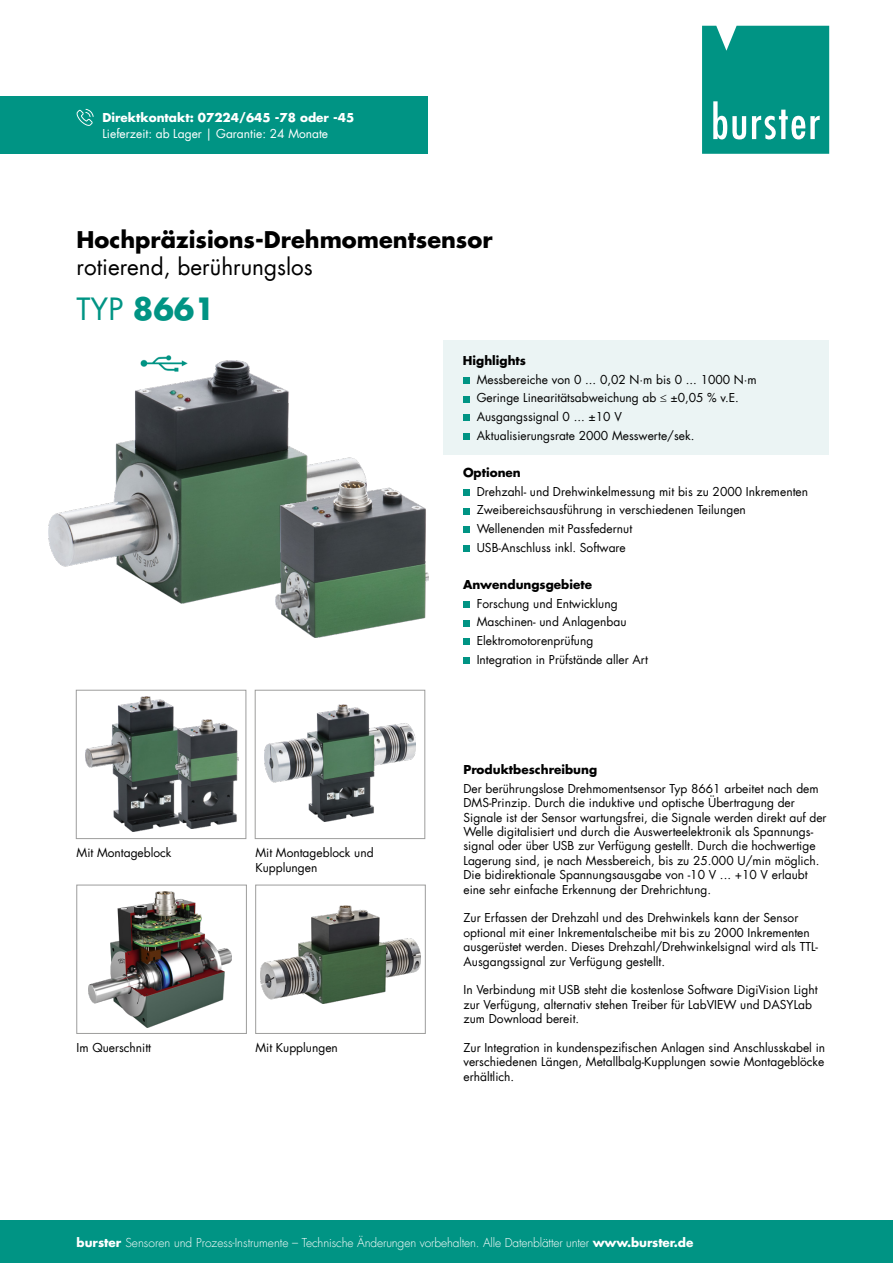
<style>
.page{position:relative;width:893px;height:1263px;background:#fff}
.page>*{position:absolute;margin:0;border:0;box-sizing:border-box;transform-origin:0 0}
.t1{font:700 30px "Futura LT";color:#009484}
.t2{font:700 22.5px "Futura LT";color:#000}
.t3{font:22.5px "Futura LT";color:#000}
.t4{font:12px/14.4px "Futura LT";color:#000}
.t5{font:300 12px "Futura LT";letter-spacing:-.01em;color:#fff}
.t6{font:700 12px "Futura LT";color:#000}
.t7{font:12px "Futura LT";color:#fff}
.t8{font:700 12px "Futura LT";color:#fff}
.s1{font-weight:400}
.s2{font-weight:700}
</style>
<div class="page">
<div style="left:443px;top:340px;width:386px;height:115px;background:#ebf4f4"></div>
<div style="left:463px;top:377px;width:6px;height:7px;background:#009484"></div>
<svg style="left:463px;top:396px;width:6px;height:6px"></svg>
<svg style="left:463px;top:415px;width:6px;height:6px"></svg>
<div style="left:463px;top:433px;width:6px;height:7px;background:#009484"></div>
<div style="left:463px;top:489px;width:6px;height:7px;background:#009484"></div>
<svg style="left:463px;top:508px;width:6px;height:6px"></svg>
<div style="left:463px;top:526px;width:6px;height:7px;background:#009484"></div>
<div style="left:463px;top:545px;width:6px;height:7px;background:#009484"></div>
<svg style="left:463px;top:601px;width:6px;height:6px"></svg>
<svg style="left:463px;top:620px;width:6px;height:6px"></svg>
<div style="left:463px;top:638px;width:6px;height:7px;background:#009484"></div>
<svg style="left:463px;top:657px;width:6px;height:6px"></svg>
<div style="left:0;top:96px;width:428px;height:58px;background:#009484"></div>
<svg style="left:77px;top:109px;width:17px;height:17px"></svg>
<svg style="left:702px;top:26px;width:127px;height:128px;background:#179d8f"></svg>
<div style="left:0;top:1220px;width:893px;height:43px;background:#009484"></div>
<img style="left:49px;top:360px;width:318px;height:243px">
<img style="left:275px;top:481px;width:154px;height:157px">
<div style="left:76px;top:690px;width:170px;height:149px;border:1px solid #9d9d9c"></div>
<div style="left:255px;top:690px;width:170px;height:149px;border:1px solid #9d9d9c"></div>
<div style="left:77px;top:885px;width:170px;height:149px;border:1px solid #9d9d9c"></div>
<div style="left:255px;top:885px;width:171px;height:149px;border:1px solid #9d9d9c"></div>
<img style="left:85px;top:696px;width:91px;height:136px">
<img style="left:176px;top:719px;width:62px;height:110px">
<img style="left:88px;top:892px;width:143px;height:136px">
<img style="left:265px;top:704px;width:151px;height:117px">
<img style="left:260px;top:906px;width:160px;height:98px">
<img style="left:141px;top:355px;width:47px;height:17px">
<p class="t8" style="left:102px;top:109px;width:253px">Direktkontakt: 07224/645 -78 oder -45</p>
<p class="t7" style="left:102px;top:126px;width:227px">Lieferzeit: ab Lager | Garantie: 24 Monate</p>
<h2 class="t2" style="left:77px;top:225px;width:418px">Hochpräzisions-Drehmomentsensor</h2>
<h2 class="t3" style="left:77px;top:253px;width:238px">rotierend, berührungslos</h2>
<h1 class="t1" style="left:77px;top:289px;width:140px"><span class="s1">TYP</span> 8661</h1>
<p class="t4" style="left:77px;top:846px;width:97px">Mit Montageblock</p>
<p class="t4" style="left:255px;top:846px;width:120px">Mit Montageblock und<br>Kupplungen</p>
<p class="t4" style="left:77px;top:1041px;width:76px">Im Querschnitt</p>
<p class="t4" style="left:255px;top:1041px;width:84px">Mit Kupplungen</p>
<p class="t6" style="left:463px;top:353px;width:65px">Highlights</p>
<p class="t4" style="left:477px;top:370px;width:282px;line-height:18.6px">Messbereiche von 0 ... 0,02 N·m bis 0 ... 1000 N·m Geringe Linearitätsabweichung ab ≤ ±0,05 % v.E.<br>Ausgangssignal 0 ... ±10 V<br>Aktualisierungsrate 2000 Messwerte/sek.</p>
<p class="t6" style="left:463px;top:464px;width:59px">Optionen</p>
<p class="t4" style="left:477px;top:482px;width:333px;line-height:18.6px">Drehzahl- und Drehwinkelmessung mit bis zu 2000 Inkrementen Zweibereichsausführung in verschiedenen Teilungen Wellenenden mit Passfedernut<br>USB-Anschluss inkl. Software</p>
<p class="t6" style="left:463px;top:576px;width:131px">Anwendungsgebiete</p>
<p class="t4" style="left:477px;top:594px;width:173px;line-height:18.6px">Forschung und Entwicklung<br>Maschinen- und Anlagenbau<br>Elektromotorenprüfung<br>Integration in Prüfstände aller Art</p>
<p class="t6" style="left:463px;top:762px;width:135px">Produktbeschreibung</p>
<p class="t4" style="left:463px;top:781px;width:365px">Der berührungslose Drehmomentsensor Typ 8661 arbeitet nach dem DMS-Prinzip. Durch die induktive und optische Übertragung der Signale ist der Sensor wartungsfrei, die Signale werden direkt auf der Welle digitalisiert und durch die Auswerteelektronik als Spannungs&shy;signal oder über USB zur Verfügung gestellt. Durch die hochwertige Lagerung sind, je nach Messbereich, bis zu 25.000 U/min möglich.<br>Die bidirektionale Spannungsausgabe von -10 V ... +10 V erlaubt eine sehr einfache Erkennung der Drehrichtung.</p>
<p class="t4" style="left:463px;top:911px;width:356px">Zur Erfassen der Drehzahl und des Drehwinkels kann der Sensor optional mit einer Inkrementalscheibe mit bis zu 2000 Inkrementen ausgerüstet werden. Dieses Drehzahl/Drehwinkelsignal wird als TTL-Ausgangssignal zur Verfügung gestellt.</p>
<p class="t4" style="left:463px;top:983px;width:356px">In Verbindung mit USB steht die kostenlose Software DigiVision Light zur Verfügung, alternativ stehen Treiber für LabVIEW und DASYLab zum Download bereit.</p>
<p class="t4" style="left:463px;top:1040px;width:363px;text-align:justify">Zur Integration in kundenspezifischen Anlagen sind Anschlusskabel in verschiedenen Längen, Metallbalg-Kupplungen sowie Montageblöcke erhältlich.</p>
<p class="t5" style="left:77px;top:1235px;width:618px"><span class="s2">burster</span> Sensoren und Prozess-Instrumente – Technische Änderungen vorbehalten. Alle Datenblätter unter <span class="s2">www.burster.de</span></p>
</div>
